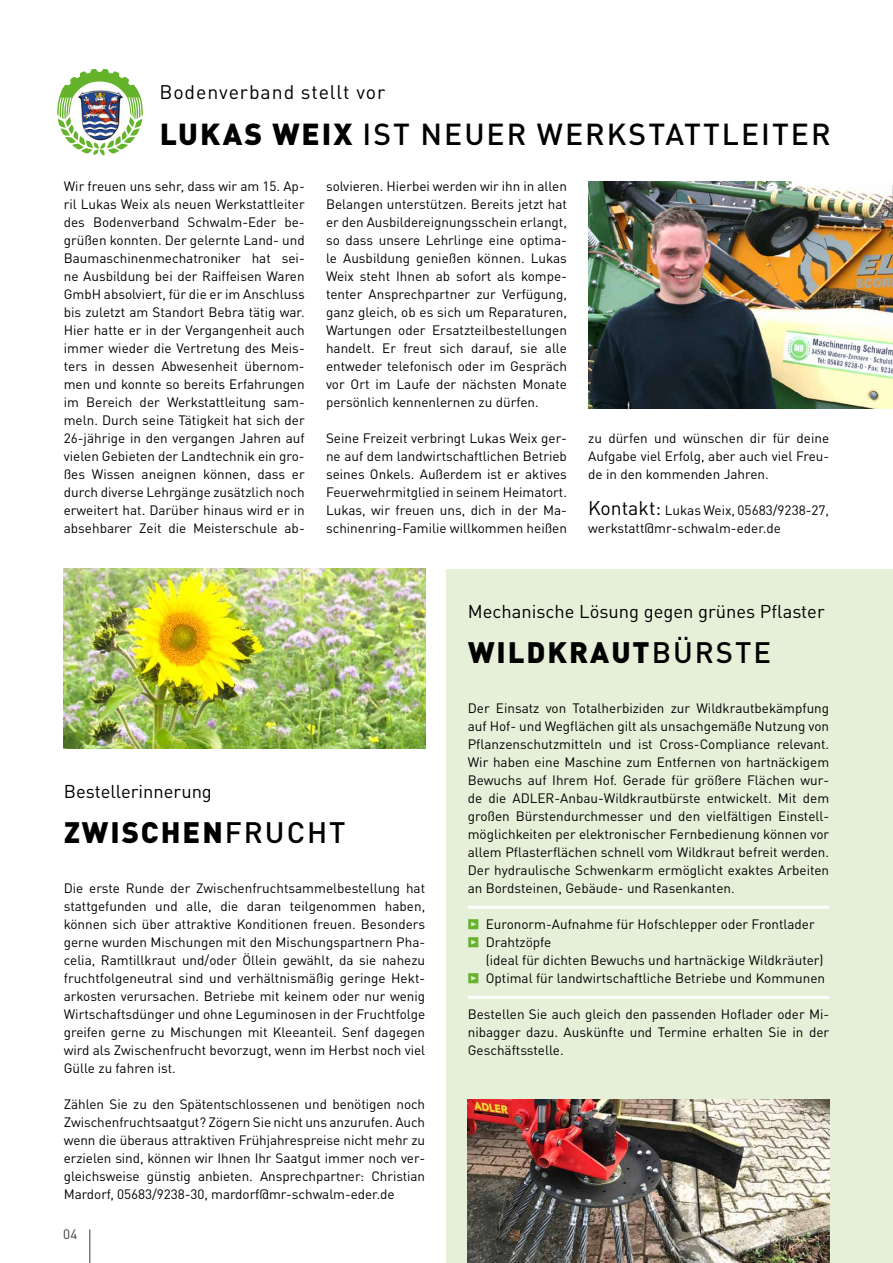
<style>
.page{position:relative;width:893px;height:1263px;background:#fff}
.page>*{position:absolute;margin:0;border:0;box-sizing:border-box;transform-origin:0 0}
.t1{font:500 30px "DIN Pro";letter-spacing:.065em;color:#000}
.t2{font:900 29.25px "DIN Pro";letter-spacing:.065em;color:#000}
.t3{font:19.5px "DIN Pro";letter-spacing:.045em;color:#000}
.t4{font:18.3px "DIN Pro";color:#000}
.t5{font:13.5px/18px "DIN Pro";color:#000;text-align:justify}
.t6{font:13.5px "DIN Pro";color:#3a3a39}
.s1{font-weight:900}
.s2{font-size:19.5px}
.s3{font-weight:500}
.s4{font-family:"Meta Serif Pro";color:#64b32b}
</style>
<div class="page">
<div style="left:446px;top:569px;width:447px;height:694px;background:#e6f0d9"></div>
<img style="left:588px;top:181px;width:305px;height:228px">
<hr style="left:89px;top:1229px;width:1px;height:34px;background:#3a3a39">
<img style="left:64px;top:569px;width:361px;height:180px">
<hr style="left:468px;top:906px;width:361px;height:3px;background:#fff">
<hr style="left:468px;top:996px;width:361px;height:3px;background:#fff">
<img style="left:468px;top:1099px;width:361px;height:164px">
<img style="left:57px;top:69px;width:86px;height:86px">
<hr style="left:892px;top:1145px;width:1px;height:54px;background:#64b32b">
<h3 class="t3" style="left:159px;top:76px;width:227px">Bodenverband stellt vor</h3>
<h1 class="t1" style="left:160px;top:110px;width:672px"><span class="s1">LUKAS WEIX</span> IST NEUER WERKSTATTLEITER</h1>
<p class="t5" style="left:64px;top:176px;width:242px">Wir freuen uns sehr, dass wir am 15. Ap&shy;ril Lukas Weix als neuen Werkstattleiter des Bodenverband Schwalm-Eder be&shy;grüßen konnten. Der gelernte Land- und Baumaschinenmechatroniker hat sei&shy;ne Ausbildung bei der Raiffeisen Waren GmbH absolviert, für die er im Anschluss bis zuletzt am Standort Bebra tätig war.<br>Hier hatte er in der Vergangenheit auch immer wieder die Vertretung des Meis&shy;ters in dessen Abwesenheit übernom&shy;men und konnte so bereits Erfahrungen im Bereich der Werkstattleitung sam&shy;meln. Durch seine Tätigkeit hat sich der 26-jährige in den vergangen Jahren auf vielen Gebieten der Landtechnik ein gro&shy;ßes Wissen aneignen können, dass er durch diverse Lehrgänge zusätzlich noch erweitert hat. Darüber hinaus wird er in absehbarer Zeit die Meisterschule ab-</p>
<p class="t5" style="left:326px;top:175px;width:242px">solvieren. Hierbei werden wir ihn in allen Belangen unterstützen. Bereits jetzt hat er den Ausbildereignungsschein erlangt, so dass unsere Lehrlinge eine optima&shy;le Ausbildung genießen können. Lukas Weix steht Ihnen ab sofort als kompe&shy;tenter Ansprechpartner zur Verfügung, ganz gleich, ob es sich um Reparaturen, Wartungen oder Ersatzteilbestellungen handelt. Er freut sich darauf, sie alle entweder telefonisch oder im Gespräch vor Ort im Laufe der nächsten Monate persönlich kennenlernen zu dürfen.</p>
<p class="t5" style="left:326px;top:427px;width:242px">Seine Freizeit verbringt Lukas Weix ger&shy;ne auf dem landwirtschaftlichen Betrieb seines Onkels. Außerdem ist er aktives Feuerwehrmitglied in seinem Heimatort.<br>Lukas, wir freuen uns, dich in der Ma&shy;schinenring-Familie willkommen heißen</p>
<p class="t5" style="left:588px;top:427px;width:242px">zu dürfen und wünschen dir für deine Aufgabe viel Erfolg, aber auch viel Freu&shy;de in den kommenden Jahren.</p>
<p class="t5" style="left:588px;top:500px;width:242px"><span class="s2">Kontakt:</span> Lukas Weix, 05683/9238-27, werkstatt@mr-schwalm-eder.de</p>
<h3 class="t4" style="left:64px;top:777px;width:150px">Bestellerinnerung</h3>
<h2 class="t2" style="left:64px;top:807px;width:283px">ZWISCHEN<span class="s3">FRUCHT</span></h2>
<p class="t5" style="left:64px;top:878px;width:363px">Die erste Runde der Zwischenfruchtsammelbestellung hat stattgefunden und alle, die daran teilgenommen haben, können sich über attraktive Konditionen freuen. Besonders gerne wurden Mischungen mit den Mischungspartnern Pha&shy;celia, Ramtillkraut und/oder Öllein gewählt, da sie nahezu fruchtfolgeneutral sind und verhältnismäßig geringe Hekt&shy;arkosten verursachen. Betriebe mit keinem oder nur wenig Wirtschaftsdünger und ohne Leguminosen in der Fruchtfolge greifen gerne zu Mischungen mit Kleeanteil. Senf dagegen wird als Zwischenfrucht bevorzugt, wenn im Herbst noch viel Gülle zu fahren ist.</p>
<p class="t5" style="left:64px;top:1094px;width:363px">Zählen Sie zu den Spätentschlossenen und benötigen noch Zwischenfruchtsaatgut? Zögern Sie nicht uns anzurufen. Auch wenn die überaus attraktiven Frühjahrespreise nicht mehr zu erzielen sind, können wir Ihnen Ihr Saatgut immer noch ver&shy;gleichsweise günstig anbieten. Ansprechpartner: Christian Mardorf, 05683/9238-30, mardorf@mr-schwalm-eder.de</p>
<p class="t6" style="left:63px;top:1223px;width:16px">04</p>
<h3 class="t4" style="left:468px;top:597px;width:358px">Mechanische Lösung gegen grünes Pflaster</h3>
<h2 class="t2" style="left:468px;top:627px;width:305px">WILDKRAUT<span class="s3">BÜRSTE</span></h2>
<p class="t5" style="left:468px;top:698px;width:363px">Der Einsatz von Totalherbiziden zur Wildkrautbekämpfung auf Hof- und Wegflächen gilt als unsachgemäße Nutzung von Pflanzenschutzmitteln und ist Cross-Compliance relevant.<br>Wir haben eine Maschine zum Entfernen von hartnäckigem Bewuchs auf Ihrem Hof. Gerade für größere Flächen wur&shy;de die ADLER-Anbau-Wildkrautbürste entwickelt. Mit dem großen Bürstendurchmesser und den vielfältigen Einstell&shy;möglichkeiten per elektronischer Fernbedienung können vor allem Pflasterflächen schnell vom Wildkraut befreit werden.<br>Der hydraulische Schwenkarm ermöglicht exaktes Arbeiten an Bordsteinen, Gebäude- und Rasenkanten.</p>
<p class="t5" style="left:468px;top:914px;width:349px"><span class="s4">•</span> Euronorm-Aufnahme für Hofschlepper oder Frontlader</p>
<p class="t5" style="left:486px;top:932px;width:339px;text-indent:-18px"><span class="s4">•</span> Drahtzöpfe<br>(ideal für dichten Bewuchs und hartnäckige Wildkräuter)</p>
<p class="t5" style="left:468px;top:968px;width:359px"><span class="s4">•</span> Optimal für landwirtschaftliche Betriebe und Kommunen</p>
<p class="t5" style="left:468px;top:1004px;width:363px">Bestellen Sie auch gleich den passenden Hoflader oder Mi&shy;nibagger dazu. Auskünfte und Termine erhalten Sie in der Geschäftsstelle.</p>
</div>
